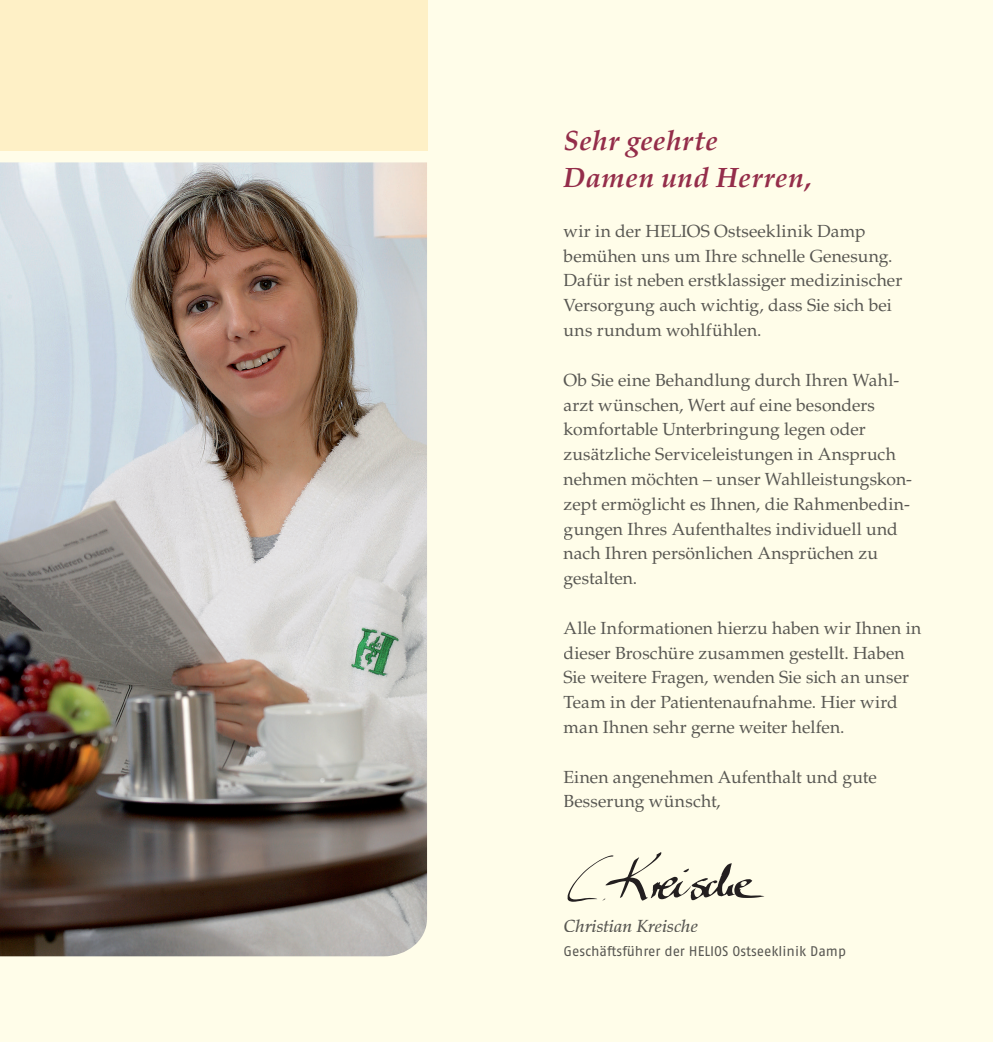
<style>
.page{position:relative;width:993px;height:1042px;background:#fff}
.page>*{position:absolute;margin:0;border:0;box-sizing:border-box;transform-origin:0 0}
.t1{font:italic 700 28px/37.3px "Palatino LT Std";letter-spacing:.015em;color:#942d4a}
.t2{font:17.5px/24.8px "Palatino LT Std";letter-spacing:.005em;color:#585752}
.t3{font:italic 500 17.5px "Palatino LT Std";color:#585752}
.t4{font:14px "Fago Pro";color:#585752}
</style>
<div class="page">
<div style="left:0;top:0;width:510px;height:1042px;background:#fffde9"></div>
<div style="left:0;top:0;width:427px;height:150px;background:#fef0c6"></div>
<img style="left:0;top:162px;width:427px;height:794px">
<div style="left:480px;top:0;width:512px;height:1042px;background:#fffde9"></div>
<svg style="left:567px;top:852px;width:197px;height:50px"></svg>
<h1 class="t1" style="left:563px;top:122px;width:250px">Sehr geehrte<br>Damen und Herren,</h1>
<p class="t2" style="left:563px;top:219px;width:340px">wir in der HELIOS Ostseeklinik Damp bemühen uns um Ihre schnelle Genesung.<br>Dafür ist neben erstklassiger medizinischer Versorgung auch wichtig, dass Sie sich bei uns rundum wohlfühlen.</p>
<p class="t2" style="left:563px;top:368px;width:350px">Ob Sie eine Behandlung durch Ihren Wahl&shy;arzt wünschen, Wert auf eine besonders komfortable Unterbringung legen oder zusätzliche Serviceleistungen in Anspruch nehmen möchten – unser Wahlleistungskon&shy;zept ermöglicht es Ihnen, die Rahmenbedin&shy;gungen Ihres Aufenthaltes individuell und nach Ihren persönlichen Ansprüchen zu gestalten.</p>
<p class="t2" style="left:563px;top:616px;width:359px">Alle Informationen hierzu haben wir Ihnen in dieser Broschüre zusammen gestellt. Haben Sie weitere Fragen, wenden Sie sich an unser Team in der Patientenaufnahme. Hier wird man Ihnen sehr gerne weiter helfen.</p>
<p class="t2" style="left:563px;top:764px;width:314px">Einen angenehmen Aufenthalt und gute<br>Besserung wünscht,</p>
<p class="t3" style="left:563px;top:915px;width:136px">Christian Kreische</p>
<p class="t4" style="left:563px;top:943px;width:284px">Geschäftsführer der HELIOS Ostseeklinik Damp</p>
</div>
